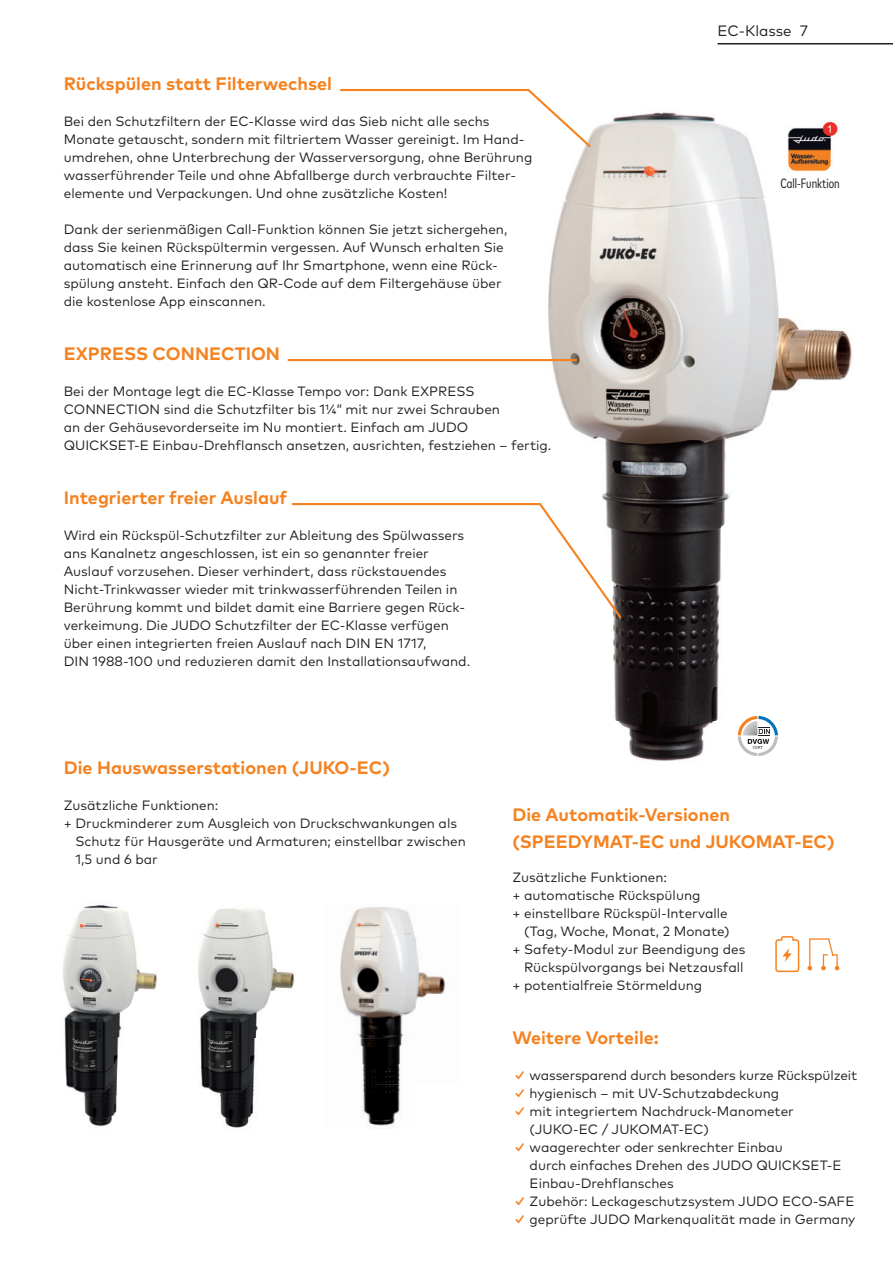
<style>
.page{position:relative;width:893px;height:1263px;background:#fff}
.page>*{position:absolute;margin:0;border:0;box-sizing:border-box;transform-origin:0 0}
.t1{font:700 18px/27px "Mark Pro";color:#f58220}
.t2{font:15px "Mark Pro";color:#231f20}
.t3{font:13.5px/18px "Mark Pro";color:#231f20}
.t4{font:condensed 13.5px "Mark Pro";color:#231f20}
.s1{font-weight:700;font-stretch:condensed;color:#f58220}
</style>
<div class="page">
<hr style="left:717px;top:43px;width:176px;height:2px;background:#231f20">
<img style="left:521px;top:112px;width:331px;height:649px">
<img style="left:340px;top:907px;width:75px;height:176px">
<img style="left:415px;top:937px;width:31px;height:72px">
<img style="left:363px;top:1083px;width:37px;height:43px">
<svg style="left:340px;top:88px;width:253px;height:62px"></svg>
<hr style="left:288px;top:359px;width:289px;height:2px;background:#f58220">
<svg style="left:292px;top:502px;width:332px;height:119px"></svg>
<img style="left:788px;top:121px;width:51px;height:51px">
<svg style="left:738px;top:716px;width:40px;height:40px"></svg>
<svg style="left:807px;top:938px;width:32px;height:32px"></svg>
<svg style="left:775px;top:936px;width:24px;height:36px"></svg>
<img style="left:198px;top:908px;width:96px;height:220px">
<img style="left:63px;top:905px;width:94px;height:222px">
<h1 class="t1" style="left:64px;top:69px;width:270px">Rückspülen statt Filterwechsel</h1>
<p class="t3" style="left:64px;top:111px;width:470px">Bei den Schutzfiltern der EC-Klasse wird das Sieb nicht alle sechs Monate getauscht, sondern mit filtriertem Wasser gereinigt. Im Hand&shy;umdrehen, ohne Unterbrechung der Wasserversorgung, ohne Berührung wasserführender Teile und ohne Abfallberge durch verbrauchte Filter&shy;elemente und Verpackungen. Und ohne zusätzliche Kosten!</p>
<p class="t3" style="left:64px;top:219px;width:445px">Dank der serienmäßigen Call-Funktion können Sie jetzt sichergehen, dass Sie keinen Rückspültermin vergessen. Auf Wunsch erhalten Sie automatisch eine Erinnerung auf Ihr Smartphone, wenn eine Rück&shy;spülung ansteht. Einfach den QR-Code auf dem Filtergehäuse über die kostenlose App einscannen.</p>
<h1 class="t1" style="left:64px;top:339px;width:218px">EXPRESS CONNECTION</h1>
<p class="t3" style="left:64px;top:381px;width:489px">Bei der Montage legt die EC-Klasse Tempo vor: Dank EXPRESS CONNECTION sind die Schutzfilter bis 1¼“ mit nur zwei Schrauben<br>an der Gehäusevorderseite im Nu montiert. Einfach am JUDO QUICKSET-E Einbau-Drehflansch ansetzen, ausrichten, festziehen – fertig.</p>
<h1 class="t1" style="left:64px;top:483px;width:225px">Integrierter freier Auslauf</h1>
<p class="t3" style="left:64px;top:525px;width:408px">Wird ein Rückspül-Schutzfilter zur Ableitung des Spülwassers ans Kanalnetz angeschlossen, ist ein so genannter freier Auslauf vorzusehen. Dieser verhindert, dass rückstauendes Nicht-Trinkwasser wieder mit trinkwasserführenden Teilen in Berührung kommt und bildet damit eine Barriere gegen Rück&shy;verkeimung. Die JUDO Schutzfilter der EC-Klasse verfügen über einen integrierten freien Auslauf nach DIN EN 1717,<br>DIN 1988-100 und reduzieren damit den Installationsaufwand.</p>
<h1 class="t1" style="left:64px;top:753px;width:328px">Die Hauswasserstationen (JUKO-EC)</h1>
<p class="t2" style="left:717px;top:19px;width:92px">EC-Klasse 7</p>
<p class="t4" style="left:780px;top:174px;width:61px">Call-Funktion</p>
<p class="t3" style="left:64px;top:795px;width:156px">Zusätzliche Funktionen:</p>
<p class="t3" style="left:64px;top:813px;width:395px">+ Druckminderer zum Ausgleich von Druckschwankungen als</p>
<p class="t3" style="left:75px;top:831px;width:392px">Schutz für Hausgeräte und Armaturen; einstellbar zwischen</p>
<p class="t3" style="left:75px;top:849px;width:84px">1,5 und 6 bar</p>
<h1 class="t1" style="left:512px;top:800px;width:324px">Die Automatik-Versionen (SPEEDYMAT-EC und JUKOMAT-EC)</h1>
<p class="t3" style="left:512px;top:867px;width:156px">Zusätzliche Funktionen:</p>
<p class="t3" style="left:512px;top:885px;width:190px">+ automatische Rückspülung</p>
<p class="t3" style="left:512px;top:903px;width:217px">+ einstellbare Rückspül-Intervalle</p>
<p class="t3" style="left:524px;top:921px;width:207px">(Tag, Woche, Monat, 2 Monate)</p>
<p class="t3" style="left:512px;top:939px;width:234px">+ Safety-Modul zur Beendigung des</p>
<p class="t3" style="left:524px;top:957px;width:221px">Rückspülvorgangs bei Netzausfall</p>
<p class="t3" style="left:512px;top:975px;width:191px">+ potentialfreie Störmeldung</p>
<h1 class="t1" style="left:512px;top:1023px;width:148px">Weitere Vorteile:</h1>
<p class="t3" style="left:512px;top:1065px;width:346px"><span class="s1">✓</span> wassersparend durch besonders kurze Rückspülzeit</p>
<p class="t3" style="left:512px;top:1083px;width:268px"><span class="s1">✓</span> hygienisch – mit UV-Schutzabdeckung</p>
<p class="t3" style="left:530px;top:1101px;width:266px;text-indent:-17px"><span class="s1">✓</span> mit integriertem Nachdruck-Manometer (JUKO-EC / JUKOMAT-EC)</p>
<p class="t3" style="left:530px;top:1137px;width:314px;text-indent:-17px"><span class="s1">✓</span> waagerechter oder senkrechter Einbau<br>durch einfaches Drehen des JUDO QUICKSET-E<br>Einbau-Drehflansches</p>
<p class="t3" style="left:512px;top:1191px;width:344px"><span class="s1">✓</span> Zubehör: Leckageschutzsystem JUDO ECO-SAFE</p>
<p class="t3" style="left:512px;top:1209px;width:344px"><span class="s1">✓</span> geprüfte JUDO Markenqualität made in Germany</p>
</div>
